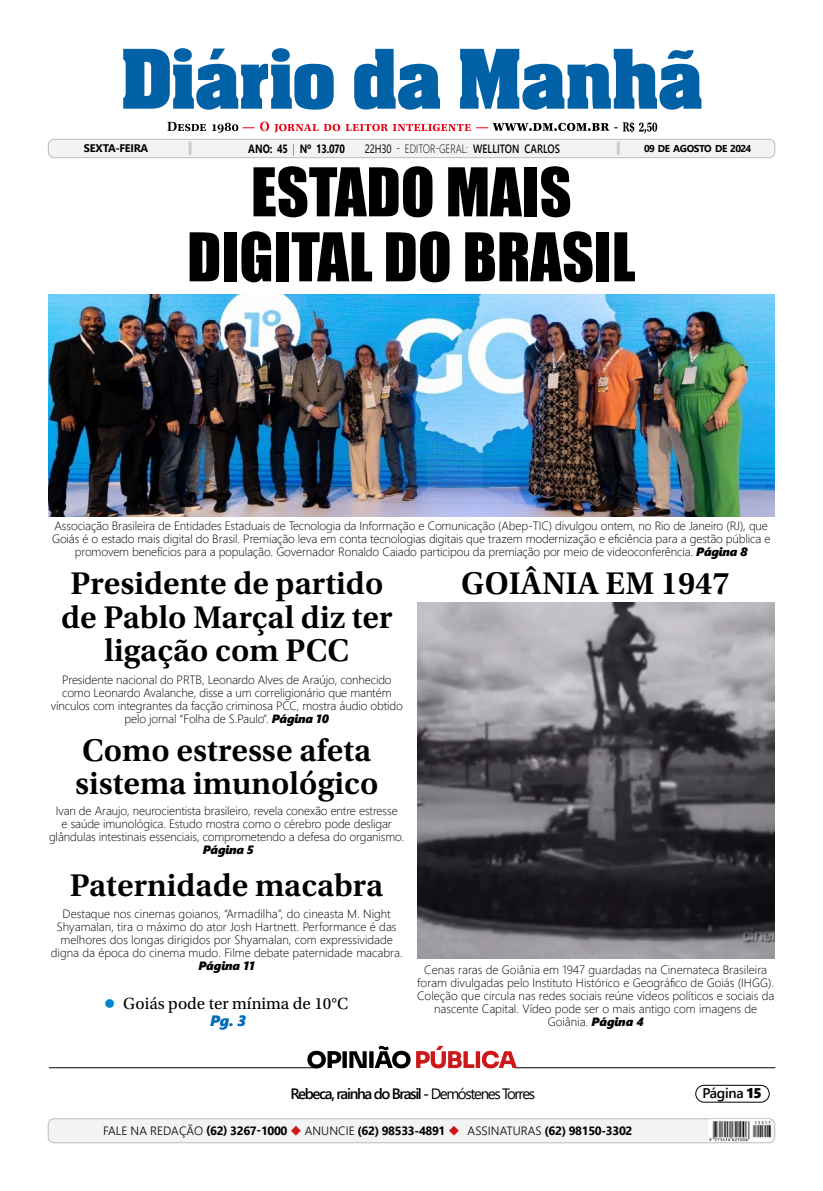
<style>
.page{position:relative;width:823px;height:1191px;background:#fff}
.page>*{position:absolute;margin:0;border:0;box-sizing:border-box;transform-origin:0 0}
.t1{font:62px/65px "Impact";color:#000;text-align:center}
.t2{font:600 33px/33px "Utopia Std";color:#000;text-align:center}
.t3{font:17px "Utopia Std";color:#000}
.t4{font:600 15px "Segoe UI";letter-spacing:-.09em;color:#000}
.t5{font:italic 15px "Segoe UI Black";color:#006bb5}
.t6{font:600 14px "Segoe UI";letter-spacing:-.02em;color:#000}
.t7{font:600 14px "Utopia Std";color:#000}
.t8{font:300 12px/13px "Segoe UI";letter-spacing:-.01em;color:#000;text-align:center}
.t9{font:700 12px "Segoe UI";letter-spacing:-.03em;color:#000}
.t10{font:300 12px "Segoe UI";letter-spacing:-.01em;color:#000;scale:.8 1}
.t11{font:700 12px "Segoe UI";letter-spacing:-.03em;color:#000;scale:.8 1}
.t12{font:italic 12px "Segoe UI Black";letter-spacing:-.01em;color:#000}
.t13{font:700 11px "Segoe UI";letter-spacing:-.025em;color:#000}
.t14{font:700 10px "Segoe UI";letter-spacing:-.045em;color:#000}
.s1{font-weight:300}
.s2{font-weight:400}
.s3{font-weight:600}
.s4{font-family:"Segoe UI Black";font-weight:400;font-style:italic}
.s5{color:#0085cd}
.s6{font-family:"Segoe UI Black";font-weight:400}
.s7{color:#cd1719}
</style>
<div class="page">
<div style="left:48px;top:1118px;width:726px;height:24px;background:#f3f3f3;border-radius:6px"></div>
<div style="left:48px;top:1118px;width:726px;height:24px;border:1px solid #c1bcb6;border-radius:6px"></div>
<img style="left:708px;top:1119px;width:62px;height:22px">
<hr style="left:514px;top:1067px;width:261px;height:1px;background:#000">
<hr style="left:49px;top:1067px;width:269px;height:1px;background:#000">
<svg style="left:416px;top:1045px;width:100px;height:23px"></svg>
<svg style="left:307px;top:1045px;width:103px;height:23px"></svg>
<div style="left:694px;top:1084px;width:75px;height:18px;border:1px solid #000;border-radius:8px"></div>
<svg style="left:123px;top:48px;width:578px;height:62px"></svg>
<div style="left:48px;top:139px;width:726px;height:19px;background:#f3f3f3;border-radius:6px"></div>
<div style="left:48px;top:139px;width:726px;height:19px;border:1px solid #c1bcb6;border-radius:6px"></div>
<svg style="left:188px;top:142px;width:3px;height:13px"></svg>
<svg style="left:617px;top:142px;width:2px;height:13px"></svg>
<svg style="left:167px;top:122px;width:441px;height:11px"></svg>
<svg style="left:622px;top:122px;width:34px;height:12px"></svg>
<img style="left:48px;top:295px;width:725px;height:221px">
<img style="left:417px;top:603px;width:356px;height:355px">
<p class="t7" style="left:613px;top:119px;width:7px">-</p>
<p class="t13" style="left:84px;top:138px;width:66px">SEXTA-FEIRA</p>
<p class="t11" style="left:248px;top:137px;width:122px">ANO: 45 <span class="s1">|</span> Nº 13.070</p>
<p class="t10" style="left:364px;top:137px;width:245px"><span class="s2">22H30</span> - EDITOR-GERAL: <span class="s3">WELLITON CARLOS</span></p>
<p class="t14" style="left:643px;top:139px;width:108px">09 DE AGOSTO DE 2024</p>
<h1 class="t1" style="left:187px;top:158px;width:449px">ESTADO MAIS<br>DIGITAL DO BRASIL</h1>
<p class="t8" style="left:52px;top:517px;width:719px">Associação Brasileira de Entidades Estaduais de Tecnologia da Informação e Comunicação (Abep-TIC) divulgou ontem, no Rio de Janeiro (RJ), que<br>Goiás é o estado mais digital do Brasil. Premiação leva em conta tecnologias digitais que trazem modernização e eficiência para a gestão pública e promovem benefícios para a população. Governador Ronaldo Caiado participou da premiação por meio de videoconferência. <span class="s4">Página 8</span></p>
<h2 class="t2" style="left:61px;top:567px;width:333px">Presidente de partido de Pablo Marçal diz ter ligação com PCC</h2>
<p class="t8" style="left:51px;top:671px;width:353px">Presidente nacional do PRTB, Leonardo Alves de Araújo, conhecido como Leonardo Avalanche, disse a um correligionário que mantém vínculos com integrantes da facção criminosa PCC, mostra áudio obtido pelo jornal “Folha de S.Paulo”. <span class="s4">Página 10</span></p>
<h2 class="t2" style="left:75px;top:734px;width:304px;text-align:left">Como estresse afeta sistema imunológico</h2>
<p class="t8" style="left:49px;top:803px;width:356px">Ivan de Araujo, neurocientista brasileiro, revela conexão entre estresse<br>e saúde imunológica. Estudo mostra como o cérebro pode desligar glândulas intestinais essenciais, comprometendo a defesa do organismo.</p>
<p class="t12" style="left:203px;top:840px;width:52px">Página 5</p>
<h2 class="t2" style="left:70px;top:869px;width:315px">Paternidade macabra</h2>
<p class="t8" style="left:51px;top:906px;width:353px">Destaque nos cinemas goianos, “Armadilha”, do cineasta M. Night Shyamalan, tira o máximo do ator Josh Hartnett. Performance é das melhores dos longas dirigidos por Shyamalan, com expressividade digna da época do cinema mudo. Filme debate paternidade macabra.</p>
<p class="t12" style="left:198px;top:957px;width:58px">Página 11</p>
<h3 class="t3" style="left:104px;top:994px;width:245px"><span class="s5">●</span> Goiás pode ter mínima de 10°C</h3>
<p class="t5" style="left:210px;top:1009px;width:37px">Pg. 3</p>
<h2 class="t2" style="left:461px;top:567px;width:270px">GOIÂNIA EM 1947</h2>
<p class="t8" style="left:417px;top:962px;width:358px">Cenas raras de Goiânia em 1947 guardadas na Cinemateca Brasileira foram divulgadas pelo Instituto Histórico e Geográfico de Goiás (IHGG).<br>Coleção que circula nas redes sociais reúne vídeos políticos e sociais da nascente Capital. Vídeo pode ser o mais antigo com imagens de Goiânia. <span class="s4">Página 4</span></p>
<p class="t4" style="left:290px;top:1079px;width:246px">Rebeca, rainha do Brasil - <span class="s2">Demóstenes Torres</span></p>
<p class="t6" style="left:702px;top:1079px;width:61px">Página <span class="s6">15</span></p>
<p class="t9" style="left:103px;top:1119px;width:530px"><span class="s1">FALE NA REDAÇÃO</span> (62) 3267-1000 <span class="s7">◆</span> <span class="s1">ANUNCIE</span> (62) 98533-4891 <span class="s7">◆</span> <span class="s1">ASSINATURAS</span> (62) 98150-3302</p>
</div>
